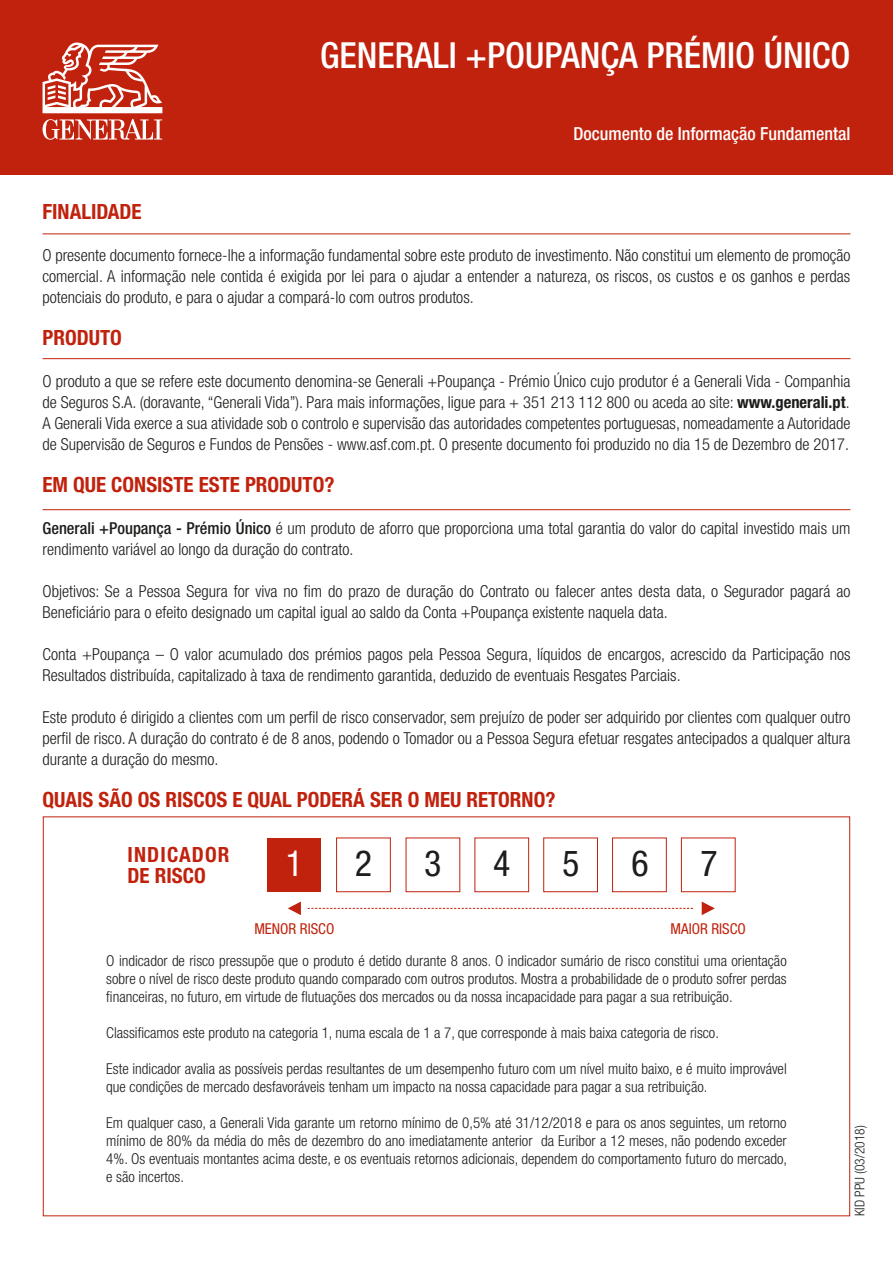
<style>
.page{position:relative;width:893px;height:1263px;background:#fff}
.page>*{position:absolute;margin:0;border:0;box-sizing:border-box;transform-origin:0 0}
.t1{font:500 condensed 36px "Helvetica Neue LT Std";color:#fff}
.t2{font:condensed 36px "Helvetica Neue LT Std";color:#1d1d1b}
.t3{font:condensed 36px "Helvetica Neue LT Std";color:#fff}
.t4{font:700 condensed 21px "Helvetica Neue LT Std";color:#c1220d}
.t5{font:700 condensed 21px/21px "Helvetica Neue LT Std";letter-spacing:.055em;color:#c1220d}
.t6{font:500 condensed 18px "Helvetica Neue LT Std";color:#fff}
.t7{font:300 condensed 16.5px/21px "Helvetica Neue LT Std";color:#1d1d1b;text-align:justify}
.t8{font:300 condensed 15px/18px "Helvetica Neue LT Std";color:#1d1d1b;text-align:justify}
.t9{font:condensed 15px "Helvetica Neue LT Std";color:#c1220d}
.t10{font:300 condensed 13.5px "Helvetica Neue LT Std";color:#1d1d1b}
.s1{font-weight:700}
.s2{font-weight:500}
</style>
<div class="page">
<div style="left:0;top:0;width:893px;height:174px;background:#c1220d"></div>
<svg style="left:43px;top:119px;width:119px;height:21px"></svg>
<svg style="left:43px;top:43px;width:119px;height:70px"></svg>
<hr style="left:43px;top:233px;width:807px;height:1px;background:#c1220d">
<hr style="left:43px;top:358px;width:807px;height:1px;background:#c1220d">
<hr style="left:43px;top:509px;width:807px;height:1px;background:#c1220d">
<div style="left:267px;top:838px;width:54px;height:54px;background:#c1220d"></div>
<div style="left:336px;top:837px;width:55px;height:55px;border:1px solid #c1220d"></div>
<div style="left:474px;top:837px;width:55px;height:55px;border:1px solid #c1220d"></div>
<div style="left:543px;top:837px;width:55px;height:55px;border:1px solid #c1220d"></div>
<div style="left:612px;top:837px;width:55px;height:55px;border:1px solid #c1220d"></div>
<div style="left:681px;top:837px;width:54px;height:55px;border:1px solid #c1220d"></div>
<svg style="left:288px;top:901px;width:13px;height:14px"></svg>
<svg style="left:702px;top:901px;width:13px;height:14px"></svg>
<svg style="left:308px;top:908px;width:385px;height:1px"></svg>
<h1 class="t1" style="left:320px;top:34px;width:532px">GENERALI +POUPANÇA PRÉMIO ÚNICO</h1>
<p class="t6" style="left:573px;top:123px;width:279px">Documento de Informação Fundamental</p>
<p class="t4" style="left:43px;top:199px;width:101px">FINALIDADE</p>
<p class="t7" style="left:43px;top:245px;width:809px">O presente documento fornece-lhe a informação fundamental sobre este produto de investimento. Não constitui um elemento de promoção comercial. A informação nele contida é exigida por lei para o ajudar a entender a natureza, os riscos, os custos e os ganhos e perdas potenciais do produto, e para o ajudar a compará-lo com outros produtos.</p>
<p class="t4" style="left:43px;top:325px;width:81px">PRODUTO</p>
<p class="t7" style="left:43px;top:371px;width:809px">O produto a que se refere este documento denomina-se Generali +Poupança - Prémio Único cujo produtor é a Generali Vida - Companhia de Seguros S.A. (doravante, “Generali Vida”). Para mais informações, ligue para + 351 213 112 800 ou aceda ao site: <span class="s1">www.generali.pt</span>.<br>A Generali Vida exerce a sua atividade sob o controlo e supervisão das autoridades competentes portuguesas, nomeadamente a Autoridade de Supervisão de Seguros e Fundos de Pensões - www.asf.com.pt. O presente documento foi produzido no dia 15 de Dezembro de 2017.</p>
<p class="t4" style="left:43px;top:472px;width:293px">EM QUE CONSISTE ESTE PRODUTO?</p>
<p class="t7" style="left:43px;top:518px;width:809px"><span class="s2">Generali +Poupança - Prémio Único</span> é um produto de aforro que proporciona uma total garantia do valor do capital investido mais um rendimento variável ao longo da duração do contrato.</p>
<p class="t7" style="left:43px;top:581px;width:809px">Objetivos: Se a Pessoa Segura for viva no fim do prazo de duração do Contrato ou falecer antes desta data, o Segurador pagará ao<br>Beneficiário para o efeito designado um capital igual ao saldo da Conta +Poupança existente naquela data.</p>
<p class="t7" style="left:43px;top:644px;width:809px">Conta +Poupança – O valor acumulado dos prémios pagos pela Pessoa Segura, líquidos de encargos, acrescido da Participação nos<br>Resultados distribuída, capitalizado à taxa de rendimento garantida, deduzido de eventuais Resgates Parciais.</p>
<p class="t7" style="left:43px;top:707px;width:809px">Este produto é dirigido a clientes com um perfil de risco conservador, sem prejuízo de poder ser adquirido por clientes com qualquer outro perfil de risco. A duração do contrato é de 8 anos, podendo o Tomador ou a Pessoa Segura efetuar resgates antecipados a qualquer altura durante a duração do mesmo.</p>
<p class="t4" style="left:43px;top:787px;width:514px">QUAIS SÃO OS RISCOS E QUAL PODERÁ SER O MEU RETORNO?</p>
<p class="t5" style="left:128px;top:843px;width:104px">INDICADOR<br>DE RISCO</p>
<h1 class="t3" style="left:286px;top:843px;width:19px">1</h1>
<h1 class="t2" style="left:355px;top:843px;width:19px">2</h1>
<h1 class="t2" style="left:424px;top:843px;width:19px">3</h1>
<h1 class="t2" style="left:493px;top:843px;width:19px">4</h1>
<h1 class="t2" style="left:562px;top:843px;width:19px">5</h1>
<h1 class="t2" style="left:631px;top:843px;width:19px">6</h1>
<h1 class="t2" style="left:700px;top:843px;width:19px">7</h1>
<p class="t9" style="left:254px;top:920px;width:82px">MENOR RISCO</p>
<p class="t9" style="left:671px;top:920px;width:77px">MAIOR RISCO</p>
<p class="t8" style="left:106px;top:951px;width:682px">O indicador de risco pressupõe que o produto é detido durante 8 anos. O indicador sumário de risco constitui uma orientação sobre o nível de risco deste produto quando comparado com outros produtos. Mostra a probabilidade de o produto sofrer perdas financeiras, no futuro, em virtude de flutuações dos mercados ou da nossa incapacidade para pagar a sua retribuição.</p>
<p class="t8" style="left:106px;top:1023px;width:614px">Classificamos este produto na categoria 1, numa escala de 1 a 7, que corresponde à mais baixa categoria de risco.</p>
<p class="t8" style="left:106px;top:1059px;width:682px">Este indicador avalia as possíveis perdas resultantes de um desempenho futuro com um nível muito baixo, e é muito improvável que condições de mercado desfavoráveis tenham um impacto na nossa capacidade para pagar a sua retribuição.</p>
<p class="t8" style="left:106px;top:1113px;width:682px">Em qualquer caso, a Generali Vida garante um retorno mínimo de 0,5% até 31/12/2018 e para os anos seguintes, um retorno mínimo de 80% da média do mês de dezembro do ano imediatamente anterior da Euribor a 12 meses, não podendo exceder 4%. Os eventuais montantes acima deste, e os eventuais retornos adicionais, dependem do comportamento futuro do mercado, e são incertos.</p>
<p class="t10" style="left:852px;top:1216px;width:92px;rotate:-90deg">KID PPU (03/2018)</p>
</div>
